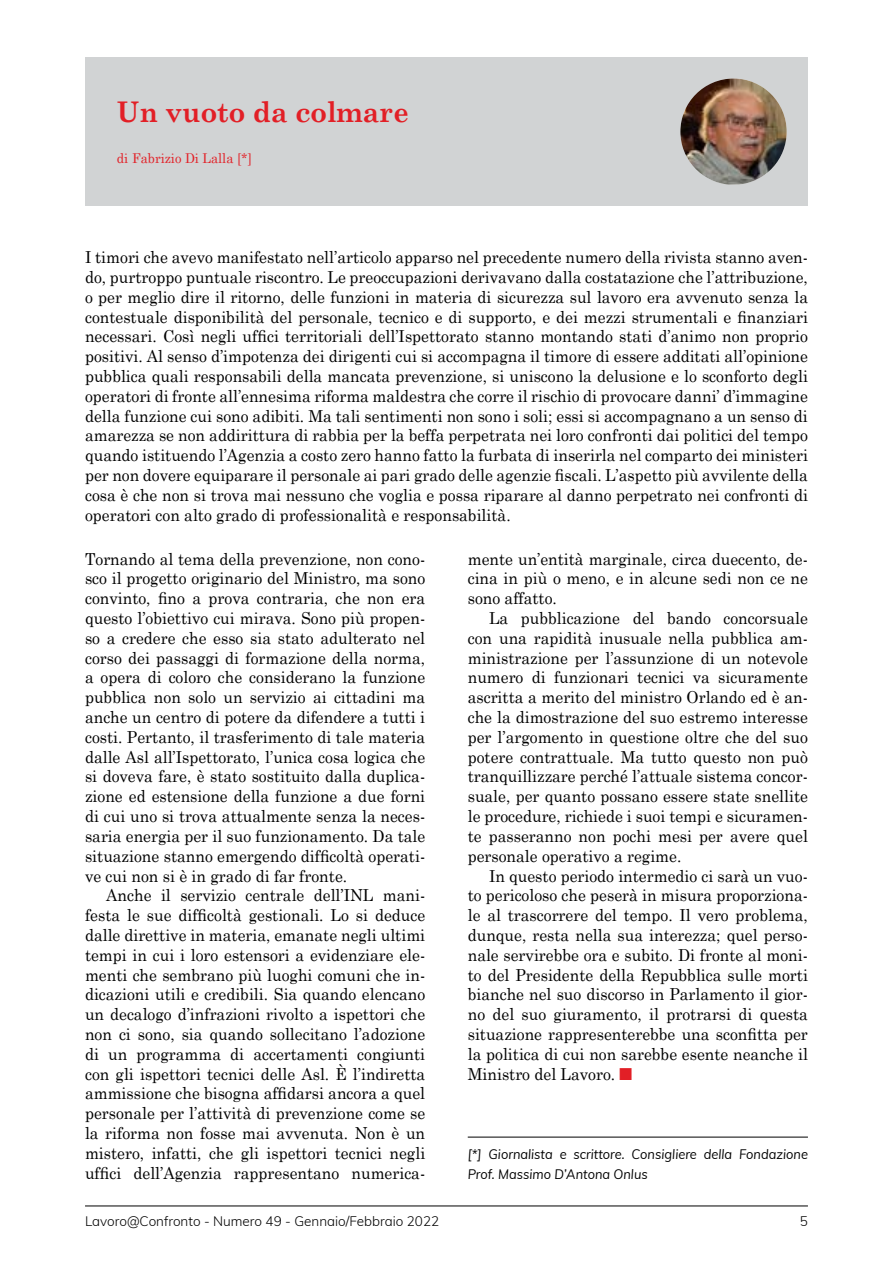
<style>
.page{position:relative;width:893px;height:1263px;background:#fff}
.page>*{position:absolute;margin:0;border:0;box-sizing:border-box;transform-origin:0 0}
.t1{font:700 28.5px "Century Schoolbook";color:#e21f26;scale:.95 1}
.t2{font:16.5px/19.8px "Century Schoolbook";color:#000;text-align:justify;scale:.95 1}
.t3{font:italic 13.5px/19.8px "Muli";color:#000;scale:.95 1}
.t4{font:300 13.5px "Muli";color:#000}
.t5{font:13.5px "Century Schoolbook";color:#e21f26;scale:.95 1}
.s1{font-family:"Monotype Sorts";color:#e21f26}
</style>
<div class="page">
<hr style="left:85px;top:1205px;width:723px;height:1px;background:#000">
<div style="left:85px;top:57px;width:723px;height:149px;background:#d1d3d4"></div>
<img style="left:680px;top:79px;width:107px;height:106px">
<hr style="left:468px;top:1137px;width:340px;height:1px;background:#000">
<h1 class="t1" style="left:117px;top:94px;width:309px">Un vuoto da colmare</h1>
<p class="t5" style="left:117px;top:150px;width:144px">di Fabrizio Di Lalla [*]</p>
<p class="t2" style="left:85px;top:247px;width:762px">I timori che avevo manifestato nell’articolo apparso nel precedente numero della rivista stanno aven&shy;do, purtroppo puntuale riscontro. Le preoccupazioni derivavano dalla costatazione che l’attribuzione, o per meglio dire il ritorno, delle funzioni in materia di sicurezza sul lavoro era avvenuto senza la contestuale disponibilità del personale, tecnico e di supporto, e dei mezzi strumentali e finanziari necessari. Così negli uffici territoriali dell’Ispettorato stanno montando stati d’animo non proprio positivi. Al senso d’impotenza dei dirigenti cui si accompagna il timore di essere additati all’opinione pubblica quali responsabili della mancata prevenzione, si uniscono la delusione e lo sconforto degli operatori di fronte all’ennesima riforma maldestra che corre il rischio di provocare danni’ d’immagine della funzione cui sono adibiti. Ma tali sentimenti non sono i soli; essi si accompagnano a un senso di amarezza se non addirittura di rabbia per la beffa perpetrata nei loro confronti dai politici del tempo quando istituendo l’Agenzia a costo zero hanno fatto la furbata di inserirla nel comparto dei ministeri per non dovere equiparare il personale ai pari grado delle agenzie fiscali. L’aspetto più avvilente della cosa è che non si trova mai nessuno che voglia e possa riparare al danno perpetrato nei confronti di operatori con alto grado di professionalità e responsabilità.</p>
<p class="t2" style="left:85px;top:548px;width:360px">Tornando al tema della prevenzione, non cono&shy;sco il progetto originario del Ministro, ma sono convinto, fino a prova contraria, che non era questo l’obiettivo cui mirava. Sono più propen&shy;so a credere che esso sia stato adulterato nel corso dei passaggi di formazione della norma, a opera di coloro che considerano la funzione pubblica non solo un servizio ai cittadini ma anche un centro di potere da difendere a tutti i costi. Pertanto, il trasferimento di tale materia dalle Asl all’Ispettorato, l’unica cosa logica che si doveva fare, è stato sostituito dalla duplica&shy;zione ed estensione della funzione a due forni di cui uno si trova attualmente senza la neces&shy;saria energia per il suo funzionamento. Da tale situazione stanno emergendo difficoltà operati&shy;ve cui non si è in grado di far fronte.</p>
<p class="t2" style="left:85px;top:885px;width:360px;text-indent:21px">Anche il servizio centrale dell’INL mani&shy;festa le sue difficoltà gestionali. Lo si deduce dalle direttive in materia, emanate negli ultimi tempi in cui i loro estensori a evidenziare ele&shy;menti che sembrano più luoghi comuni che in&shy;dicazioni utili e credibili. Sia quando elencano un decalogo d’infrazioni rivolto a ispettori che non ci sono, sia quando sollecitano l’adozione di un programma di accertamenti congiunti con gli ispettori tecnici delle Asl. È l’indiretta ammissione che bisogna affidarsi ancora a quel personale per l’attività di prevenzione come se la riforma non fosse mai avvenuta. Non è un mistero, infatti, che gli ispettori tecnici negli uffici dell’Agenzia rappresentano numerica-</p>
<p class="t2" style="left:468px;top:548px;width:360px">mente un’entità marginale, circa duecento, de&shy;cina in più o meno, e in alcune sedi non ce ne sono affatto.</p>
<p class="t2" style="left:468px;top:608px;width:360px;text-indent:21px">La pubblicazione del bando concorsuale con una rapidità inusuale nella pubblica am&shy;ministrazione per l’assunzione di un notevole numero di funzionari tecnici va sicuramente ascritta a merito del ministro Orlando ed è an&shy;che la dimostrazione del suo estremo interesse per l’argomento in questione oltre che del suo potere contrattuale. Ma tutto questo non può tranquillizzare perché l’attuale sistema concor&shy;suale, per quanto possano essere state snellite le procedure, richiede i suoi tempi e sicuramen&shy;te passeranno non pochi mesi per avere quel personale operativo a regime.</p>
<p class="t2" style="left:468px;top:865px;width:360px;text-indent:21px">In questo periodo intermedio ci sarà un vuo&shy;to pericoloso che peserà in misura proporziona&shy;le al trascorrere del tempo. Il vero problema, dunque, resta nella sua interezza; quel perso&shy;nale servirebbe ora e subito. Di fronte al moni&shy;to del Presidente della Repubblica sulle morti bianche nel suo discorso in Parlamento il gior&shy;no del suo giuramento, il protrarsi di questa situazione rappresenterebbe una sconfitta per la politica di cui non sarebbe esente neanche il Ministro del Lavoro. <span class="s1">n</span></p>
<p class="t3" style="left:468px;top:1144px;width:360px">[*] Giornalista e scrittore. Consigliere della Fondazione<br>Prof. Massimo D’Antona Onlus</p>
<p class="t4" style="left:85px;top:1212px;width:356px">Lavoro@Confronto - Numero 49 - Gennaio/Febbraio 2022</p>
<p class="t4" style="left:800px;top:1212px;width:10px">5</p>
</div>
